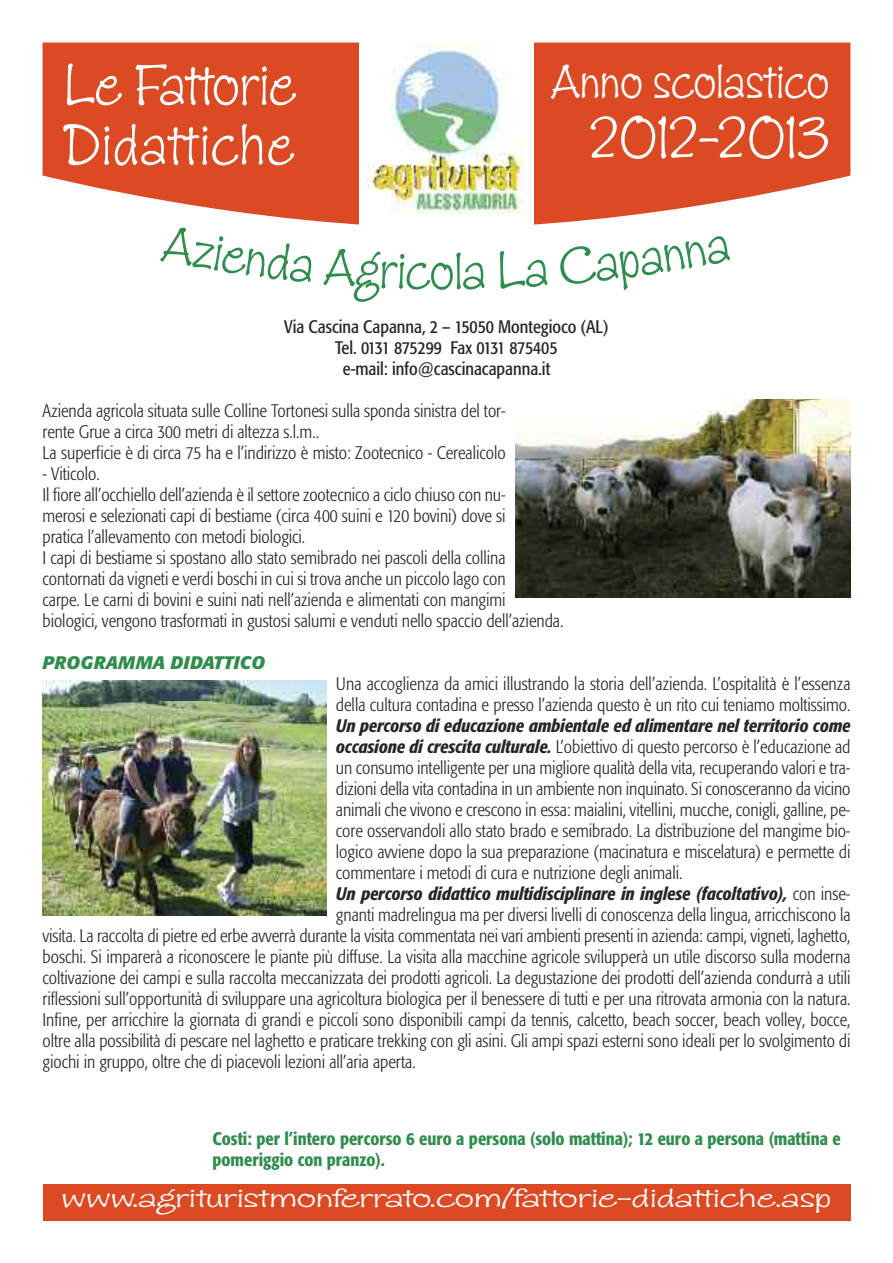
<style>
.page{position:relative;width:893px;height:1263px;background:#fff}
.page>*{position:absolute;margin:0;border:0;box-sizing:border-box;transform-origin:0 0}
.t1{font:60px/60px "Zipty Do";color:#fff}
.t2{font:54px "Zipty Do";color:#2f8d4d}
.t3{font:49.5px "Zipty Do";color:#fff}
.t4{font:27px "Zipty Do";color:#fff;scale:1.55 1}
.t5{font:300 condensed 18px/21px "Formata";color:#272627}
.t6{font:italic 500 condensed 18px "Formata";color:#272627}
.t7{font:500 condensed 18px/21px "Formata";color:#2f8d4d}
.t8{font:condensed 18px/21px "Formata";color:#272627;text-align:center}
.t9{font:italic 700 18px "Formata";letter-spacing:.02em;color:#2f8d4d}
.s1{font-weight:500;font-style:italic}
.s2{font-weight:300;font-style:normal}
</style>
<div class="page">
<svg style="left:43px;top:43px;width:807px;height:182px;background:#df5e3c"></svg>
<div style="left:359px;top:43px;width:175px;height:188px;background:#fff"></div>
<img style="left:368px;top:44px;width:157px;height:170px">
<div style="left:43px;top:1184px;width:807px;height:36px;background:#dc4a24"></div>
<img style="left:515px;top:399px;width:335px;height:198px">
<img style="left:43px;top:680px;width:284px;height:236px">
<svg style="left:160px;top:224px;width:153px;height:1px"></svg>
<h1 class="t1" style="left:64px;top:60px;width:233px">Le Fattorie<br>Didattiche</h1>
<h3 class="t3" style="left:552px;top:63px;width:279px">Anno scolastico</h3>
<h1 class="t1" style="left:590px;top:113px;width:241px">2012-2013</h1>
<h2 class="t2" style="left:429px;top:252px;width:27px">o</h2>
<p class="t8" style="left:284px;top:317px;width:326px">Via Cascina Capanna, 2 – 15050 Montegioco (AL)<br>Tel. 0131 875299 Fax 0131 875405<br>e-mail: info@cascinacapanna.it</p>
<p class="t5" style="left:43px;top:401px;width:465px">Azienda agricola situata sulle Colline Tortonesi sulla sponda sinistra del tor&shy;rente Grue a circa 300 metri di altezza s.l.m..<br>La superficie è di circa 75 ha e l’indirizzo è misto: Zootecnico - Cerealicolo</p>
<p class="t5" style="left:43px;top:464px;width:522px">- Viticolo.<br>Il fiore all’occhiello dell’azienda è il settore zootecnico a ciclo chiuso con nu-<br>merosi e selezionati capi di bestiame (circa 400 suini e 120 bovini) dove si<br>pratica l’allevamento con metodi biologici.<br>I capi di bestiame si spostano allo stato semibrado nei pascoli della collina contornati da vigneti e verdi boschi in cui si trova anche un piccolo lago con<br>carpe. Le carni di bovini e suini nati nell’azienda e alimentati con mangimi biologici, vengono trasformati in gustosi salumi e venduti nello spaccio dell’azienda.</p>
<p class="t9" style="left:43px;top:655px;width:224px">PROGRAMMA DIDATTICO</p>
<p class="t5" style="left:336px;top:674px;width:516px">Una accoglienza da amici illustrando la storia dell’azienda. L’ospitalità è l’essenza della cultura contadina e presso l’azienda questo è un rito cui teniamo moltissimo.</p>
<p class="t6" style="left:336px;top:718px;width:516px">Un percorso di educazione ambientale ed alimentare nel territorio come</p>
<p class="t5" style="left:336px;top:737px;width:516px"><span class="s1">occasione di crescita culturale.</span> L’obiettivo di questo percorso è l’educazione ad</p>
<p class="t5" style="left:336px;top:758px;width:516px">un consumo intelligente per una migliore qualità della vita, recuperando valori e tra-</p>
<p class="t5" style="left:336px;top:779px;width:516px">dizioni della vita contadina in un ambiente non inquinato. Si conosceranno da vicino</p>
<p class="t5" style="left:336px;top:800px;width:516px">animali che vivono e crescono in essa: maialini, vitellini, mucche, conigli, galline, pe-</p>
<p class="t5" style="left:336px;top:821px;width:516px">core osservandoli allo stato brado e semibrado. La distribuzione del mangime bio-</p>
<p class="t5" style="left:336px;top:842px;width:516px">logico avviene dopo la sua preparazione (macinatura e miscelatura) e permette di</p>
<p class="t5" style="left:336px;top:863px;width:348px">commentare i metodi di cura e nutrizione degli animali.</p>
<p class="t6" style="left:336px;top:886px;width:516px">Un percorso didattico multidisciplinare in inglese (facoltativo), <span class="s2">con inse-</span></p>
<p class="t5" style="left:336px;top:905px;width:516px">gnanti madrelingua ma per diversi livelli di conoscenza della lingua, arricchiscono la</p>
<p class="t5" style="left:43px;top:926px;width:809px">visita. La raccolta di pietre ed erbe avverrà durante la visita commentata nei vari ambienti presenti in azienda: campi, vigneti, laghetto,</p>
<p class="t5" style="left:43px;top:947px;width:809px">boschi. Si imparerà a riconoscere le piante più diffuse. La visita alla macchine agricole svilupperà un utile discorso sulla moderna</p>
<p class="t5" style="left:43px;top:968px;width:809px">coltivazione dei campi e sulla raccolta meccanizzata dei prodotti agricoli. La degustazione dei prodotti dell’azienda condurrà a utili</p>
<p class="t5" style="left:43px;top:989px;width:809px">riflessioni sull’opportunità di sviluppare una agricoltura biologica per il benessere di tutti e per una ritrovata armonia con la natura.</p>
<p class="t5" style="left:43px;top:1010px;width:809px">Infine, per arricchire la giornata di grandi e piccoli sono disponibili campi da tennis, calcetto, beach soccer, beach volley, bocce,</p>
<p class="t5" style="left:43px;top:1031px;width:809px">oltre alla possibilità di pescare nel laghetto e praticare trekking con gli asini. Gli ampi spazi esterni sono ideali per lo svolgimento di</p>
<p class="t5" style="left:43px;top:1052px;width:375px">giochi in gruppo, oltre che di piacevoli lezioni all’aria aperta.</p>
<p class="t7" style="left:213px;top:1129px;width:629px">Costi: per l’intero percorso 6 euro a persona (solo mattina); 12 euro a persona (mattina e pomeriggio con pranzo).</p>
<h3 class="t4" style="left:61px;top:1188px;width:498px">www.agrituristmonferrato.com/fattorie-didattiche.asp</h3>
</div>
